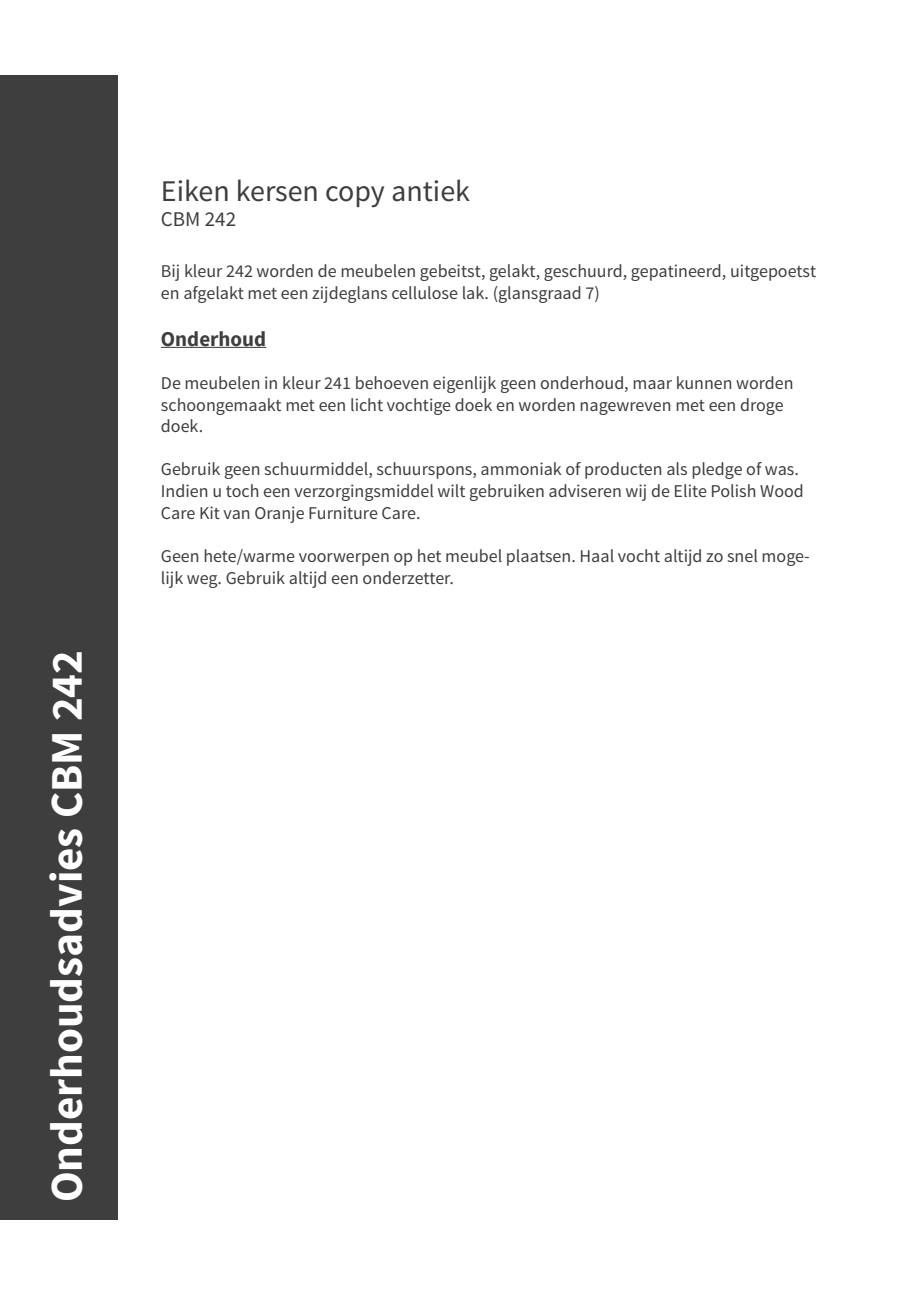
<style>
.page{position:relative;width:919px;height:1289px;background:#fff}
.page>*{position:absolute;margin:0;border:0;box-sizing:border-box;transform-origin:0 0}
.t1{font:700 45px "Source Sans Pro";color:#fff}
.t2{font:30px "Source Sans Pro";color:#3e3e3f}
.t3{font:700 21px "Source Sans Pro";color:#3e3e3f}
.t4{font:21px "Source Sans Pro";color:#3e3e3f}
.t5{font:18px/21.6px "Source Sans Pro";color:#3e3e3f}
</style>
<div class="page">
<div style="left:0;top:75px;width:118px;height:1144px;background:#3e3e3f"></div>
<hr style="left:161px;top:347px;width:105px;height:1px;background:#3e3e3f">
<p class="t1" style="left:38px;top:1202px;width:553px;rotate:-90deg">Onderhoudsadvies CBM 242</p>
<p class="t2" style="left:161px;top:173px;width:310px">Eiken kersen copy antiek</p>
<p class="t4" style="left:161px;top:206px;width:77px">CBM 242</p>
<p class="t5" style="left:161px;top:261px;width:656px">Bij kleur 242 worden de meubelen gebeitst, gelakt, geschuurd, gepatineerd, uitgepoetst en afgelakt met een zijdeglans cellulose lak. (glansgraad 7)</p>
<p class="t3" style="left:161px;top:325px;width:107px">Onderhoud</p>
<p class="t5" style="left:161px;top:372px;width:634px">De meubelen in kleur 241 behoeven eigenlijk geen onderhoud, maar kunnen worden schoongemaakt met een licht vochtige doek en worden nagewreven met een droge doek.</p>
<p class="t5" style="left:161px;top:459px;width:644px">Gebruik geen schuurmiddel, schuurspons, ammoniak of producten als pledge of was.<br>Indien u toch een verzorgingsmiddel wilt gebruiken adviseren wij de Elite Polish Wood<br>Care Kit van Oranje Furniture Care.</p>
<p class="t5" style="left:161px;top:545px;width:650px">Geen hete/warme voorwerpen op het meubel plaatsen. Haal vocht altijd zo snel moge&shy;lijk weg. Gebruik altijd een onderzetter.</p>
</div>
